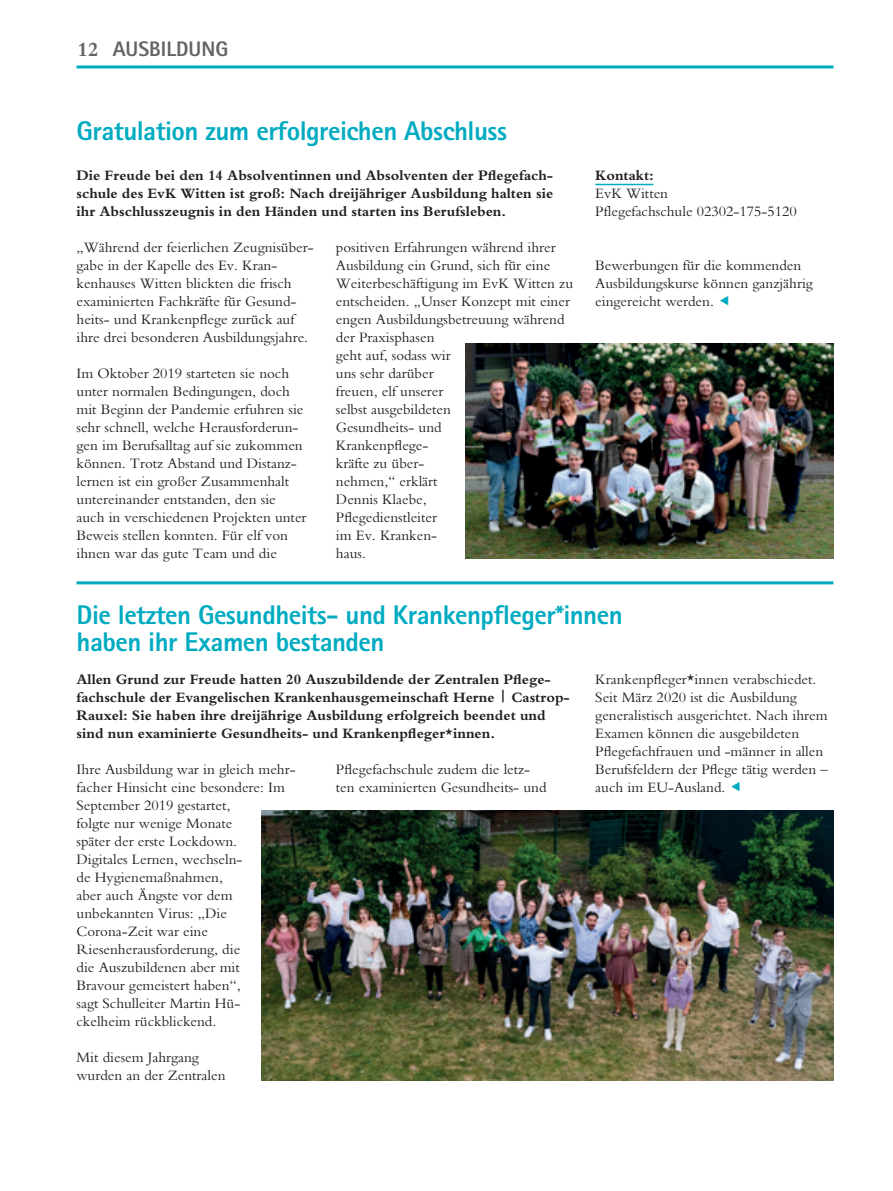
<style>
.page{position:relative;width:893px;height:1191px;background:#fff}
.page>*{position:absolute;margin:0;border:0;box-sizing:border-box;transform-origin:0 0}
.t1{font:800 27px/27px "Rotis Sans Serif";letter-spacing:-.02em;color:#00abc1}
.t2{font:800 21px "Rotis Sans Serif";color:#636366}
.t3{font:700 21px "M Bembo";color:#636366}
.t4{font:15px/18px "M Bembo";color:#231f20}
.t5{font:700 15px/18px "M Bembo";color:#231f20;text-align:justify}
</style>
<div class="page">
<hr style="left:77px;top:65px;width:756px;height:3px;background:#00abc1">
<hr style="left:595px;top:184px;width:58px;height:1px;background:#00abc1">
<hr style="left:77px;top:581px;width:756px;height:3px;background:#00abc1">
<img style="left:261px;top:810px;width:572px;height:270px">
<img style="left:466px;top:343px;width:367px;height:215px">
<p class="t3" style="left:78px;top:38px;width:22px">12</p>
<p class="t2" style="left:113px;top:36px;width:117px">AUSBILDUNG</p>
<p class="t1" style="left:77px;top:117px;width:432px">Gratulation zum erfolgreichen Abschluss</p>
<p class="t5" style="left:77px;top:166px;width:478px">Die Freude bei den 14 Absolventinnen und Absolventen der Pflegefach&shy;schule des EvK Witten ist groß: Nach dreijähriger Ausbildung halten sie ihr Abschlusszeugnis in den Händen und starten ins Berufsleben.</p>
<p class="t4" style="left:77px;top:238px;width:239px">„Während der feierlichen Zeugnisüber&shy;gabe in der Kapelle des Ev. Kran&shy;kenhauses Witten blickten die frisch examinierten Fachkräfte für Gesund&shy;heits- und Krankenpflege zurück auf ihre drei besonderen Ausbildungsjahre.</p>
<p class="t4" style="left:77px;top:364px;width:232px">Im Oktober 2019 starteten sie noch unter normalen Bedingungen, doch mit Beginn der Pandemie erfuhren sie sehr schnell, welche Herausforderun&shy;gen im Berufsalltag auf sie zukommen können. Trotz Abstand und Distanz&shy;lernen ist ein großer Zusammenhalt untereinander entstanden, den sie auch in verschiedenen Projekten unter Beweis stellen konnten. Für elf von ihnen war das gute Team und die</p>
<p class="t4" style="left:336px;top:238px;width:239px">positiven Erfahrungen während ihrer<br>Ausbildung ein Grund, sich für eine<br>Weiterbeschäftigung im EvK Witten zu entscheiden. „Unser Konzept mit einer engen Ausbildungsbetreuung während der Praxisphasen<br>geht auf, sodass wir<br>uns sehr darüber<br>freuen, elf unserer<br>selbst ausgebildeten<br>Gesundheits- und<br>Krankenpflege-<br>kräfte zu über-<br>nehmen,“ erklärt<br>Dennis Klaebe,<br>Pflegedienstleiter<br>im Ev. Kranken-<br>haus.</p>
<p class="t5" style="left:595px;top:166px;width:60px">Kontakt:</p>
<p class="t4" style="left:595px;top:184px;width:74px">EvK Witten</p>
<p class="t4" style="left:595px;top:202px;width:203px">Pflegefachschule 02302-175-5120</p>
<p class="t4" style="left:595px;top:256px;width:219px">Bewerbungen für die kommenden<br>Ausbildungskurse können ganzjährig eingereicht werden.</p>
<p class="t1" style="left:77px;top:601px;width:548px">Die letzten Gesundheits- und Krankenpfleger*innen haben ihr Examen bestanden</p>
<p class="t5" style="left:77px;top:670px;width:495px;text-align:left">Allen Grund zur Freude hatten 20 Auszubildende der Zentralen Pflege&shy;fachschule der Evangelischen Krankenhausgemeinschaft Herne | Castrop-Rauxel: Sie haben ihre dreijährige Ausbildung erfolgreich beendet und sind nun examinierte Gesundheits- und Krankenpfleger*innen.</p>
<p class="t4" style="left:77px;top:760px;width:221px">Ihre Ausbildung war in gleich mehr&shy;facher Hinsicht eine besondere: Im<br>September 2019 gestartet,<br>folgte nur wenige Monate<br>später der erste Lockdown.<br>Digitales Lernen, wechseln-<br>de Hygienemaßnahmen,<br>aber auch Ängste vor dem unbekannten Virus: „Die<br>Corona-Zeit war eine<br>Riesenherausforderung, die<br>die Auszubildenen aber mit<br>Bravour gemeistert haben“,<br>sagt Schulleiter Martin Hü&shy;ckelheim rückblickend.</p>
<p class="t4" style="left:77px;top:1048px;width:150px">Mit diesem Jahrgang wurden an der Zentralen</p>
<p class="t4" style="left:595px;top:670px;width:234px">Krankenpfleger*innen verabschiedet.<br>Seit März 2020 ist die Ausbildung generalistisch ausgerichtet. Nach ihrem Examen können die ausgebildeten Pflegefachfrauen und -männer in allen Berufsfeldern der Pflege tätig werden – auch im EU-Ausland.</p>
<p class="t4" style="left:336px;top:760px;width:212px">Pflegefachschule zudem die letz&shy;ten examinierten Gesundheits- und</p>
</div>
